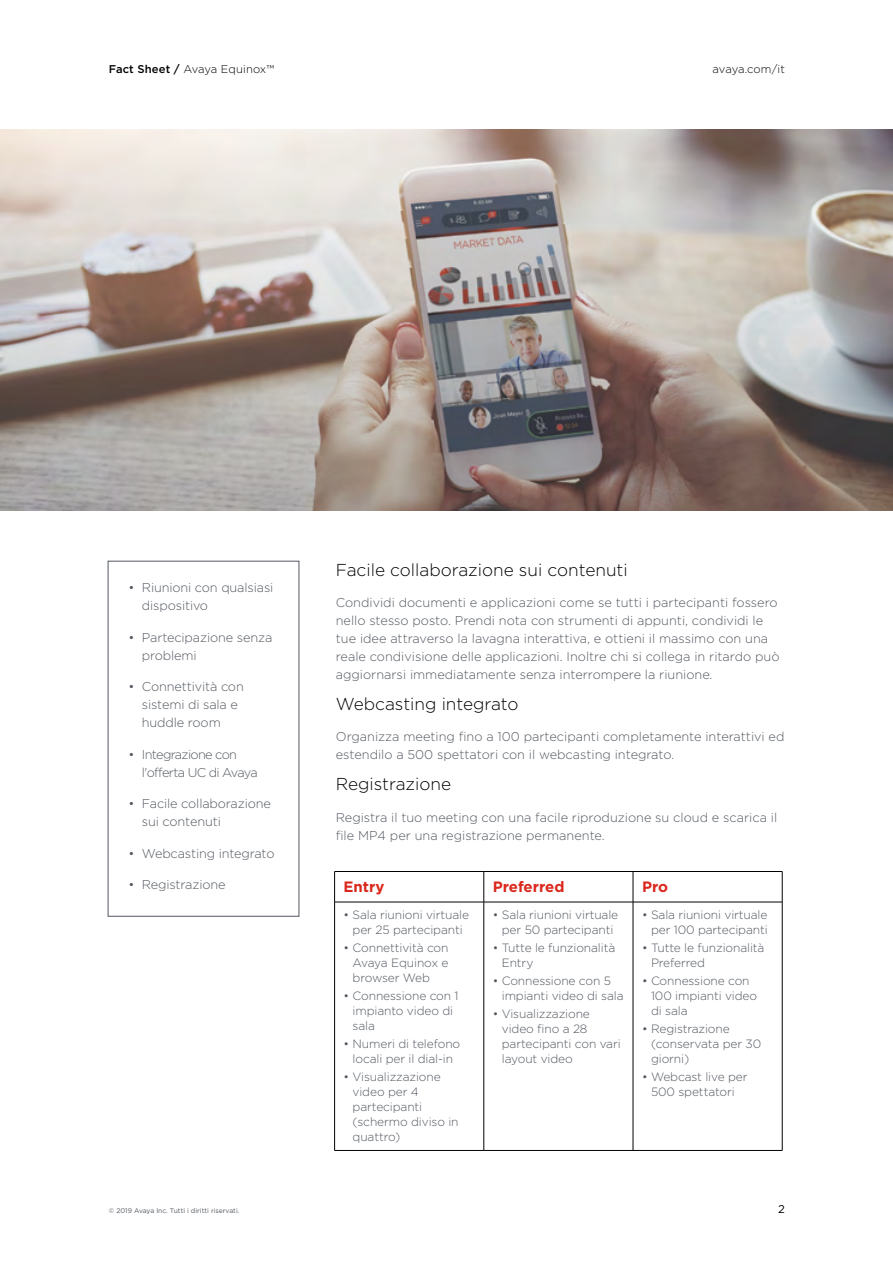
<style>
.page{position:relative;width:893px;height:1263px;background:#fff}
.page>*{position:absolute;margin:0;border:0;box-sizing:border-box;transform-origin:0 0}
.t1{font:300 17.25px "Gotham";color:#000}
.t2{font:700 15px "Gotham";color:#da291c}
.t3{font:300 12.75px/18px "Gotham";color:#535860}
.t4{font:300 12.75px/18px "Gotham";letter-spacing:-.05em;color:#535860}
.t5{font:300 12px/15px "Gotham";letter-spacing:-.01em;color:#535860}
.t6{font:300 11.25px "Gotham";letter-spacing:-.01em;color:#000}
.t7{font:11.25px "Gotham";color:#000}
.t8{font:6.75px "Gotham";color:#535860}
.s1{font-weight:500}
</style>
<div class="page">
<img style="left:0;top:129px;width:893px;height:381px">
<hr style="left:334px;top:871px;width:150px;height:1px;background:#000">
<hr style="left:334px;top:871px;width:1px;height:31px;background:#000">
<hr style="left:484px;top:871px;width:149px;height:1px;background:#000">
<hr style="left:484px;top:871px;width:1px;height:31px;background:#000">
<hr style="left:633px;top:871px;width:149px;height:1px;background:#000">
<hr style="left:633px;top:871px;width:1px;height:31px;background:#000">
<hr style="left:782px;top:871px;width:1px;height:31px;background:#000">
<hr style="left:334px;top:902px;width:150px;height:1px;background:#000">
<hr style="left:334px;top:902px;width:1px;height:248px;background:#000">
<hr style="left:484px;top:902px;width:149px;height:1px;background:#000">
<hr style="left:484px;top:902px;width:1px;height:248px;background:#000">
<hr style="left:633px;top:902px;width:149px;height:1px;background:#000">
<hr style="left:633px;top:902px;width:1px;height:248px;background:#000">
<hr style="left:782px;top:902px;width:1px;height:248px;background:#000">
<hr style="left:334px;top:1150px;width:150px;height:1px;background:#000">
<hr style="left:484px;top:1150px;width:149px;height:1px;background:#000">
<hr style="left:633px;top:1150px;width:149px;height:1px;background:#000">
<p class="t6" style="left:109px;top:63px;width:167px"><span class="s1">Fact Sheet /</span> Avaya Equinox™</p>
<p class="t6" style="left:713px;top:63px;width:74px">avaya.com/it</p>
<h1 class="t1" style="left:336px;top:560px;width:293px">Facile collaborazione sui contenuti</h1>
<p class="t3" style="left:336px;top:593px;width:445px">Condividi documenti e applicazioni come se tutti i partecipanti fossero nello stesso posto. Prendi nota con strumenti di appunti, condividi le tue idee attraverso la lavagna interattiva, e ottieni il massimo con una reale condivisione delle applicazioni. Inoltre chi si collega in ritardo può aggiornarsi immediatamente senza interrompere la riunione.</p>
<h1 class="t1" style="left:336px;top:694px;width:184px">Webcasting integrato</h1>
<p class="t3" style="left:336px;top:728px;width:450px">Organizza meeting fino a 100 partecipanti completamente interattivi ed estendilo a 500 spettatori con il webcasting integrato.</p>
<h1 class="t1" style="left:336px;top:774px;width:117px">Registrazione</h1>
<p class="t3" style="left:336px;top:808px;width:443px">Registra il tuo meeting con una facile riproduzione su cloud e scarica il file MP4 per una registrazione permanente.</p>
<p class="t3" style="left:142px;top:578px;width:133px;text-indent:-14px">• Riunioni con qualsiasi dispositivo</p>
<p class="t3" style="left:142px;top:628px;width:132px;text-indent:-14px">• Partecipazione senza problemi</p>
<p class="t3" style="left:142px;top:677px;width:103px;text-indent:-14px">• Connettività con sistemi di sala e huddle room</p>
<p class="t4" style="left:142px;top:745px;width:117px;text-indent:-14px">• Integrazione con l'offerta UC di Avaya</p>
<p class="t3" style="left:142px;top:794px;width:130px;text-indent:-14px">• Facile collaborazione sui contenuti</p>
<p class="t3" style="left:128px;top:844px;width:148px">• Webcasting integrato</p>
<p class="t3" style="left:128px;top:875px;width:99px">• Registrazione</p>
<p class="t2" style="left:344px;top:878px;width:42px">Entry</p>
<p class="t2" style="left:493px;top:878px;width:73px">Preferred</p>
<p class="t2" style="left:642px;top:878px;width:28px">Pro</p>
<p class="t5" style="left:344px;top:907px;width:127px;text-align:center">• Sala riunioni virtuale per 25 partecipanti</p>
<p class="t5" style="left:353px;top:940px;width:98px;text-align:justify;text-indent:-9px">• Connettività con Avaya Equinox e browser Web</p>
<p class="t5" style="left:353px;top:988px;width:107px;text-indent:-9px">• Connessione con 1 impianto video di sala</p>
<p class="t5" style="left:344px;top:1036px;width:118px;text-align:center">• Numeri di telefono locali per il dial-in</p>
<p class="t5" style="left:353px;top:1069px;width:108px;text-indent:-9px">• Visualizzazione video per 4 partecipanti (schermo diviso in quattro)</p>
<p class="t5" style="left:493px;top:907px;width:127px;text-align:center">• Sala riunioni virtuale per 50 partecipanti</p>
<p class="t5" style="left:502px;top:940px;width:115px;text-indent:-9px">• Tutte le funzionalità<br>Entry</p>
<p class="t5" style="left:502px;top:973px;width:123px;text-indent:-9px">• Connessione con 5 impianti video di sala</p>
<p class="t5" style="left:502px;top:1006px;width:120px;text-indent:-9px">• Visualizzazione video fino a 28 partecipanti con vari layout video</p>
<p class="t5" style="left:642px;top:907px;width:127px;text-align:right">• Sala riunioni virtuale per 100 partecipanti</p>
<p class="t5" style="left:651px;top:940px;width:115px;text-indent:-9px">• Tutte le funzionalità<br>Preferred</p>
<p class="t5" style="left:651px;top:973px;width:108px;text-indent:-9px">• Connessione con<br>100 impianti video di sala</p>
<p class="t5" style="left:651px;top:1021px;width:112px;text-indent:-9px">• Registrazione (conservata per 30 giorni)</p>
<p class="t5" style="left:642px;top:1069px;width:107px;text-align:center">• Webcast live per<br>500 spettatori</p>
<p class="t8" style="left:109px;top:1207px;width:132px">© 2019 Avaya Inc. Tutti i diritti riservati.</p>
<p class="t7" style="left:778px;top:1203px;width:8px">2</p>
</div>
